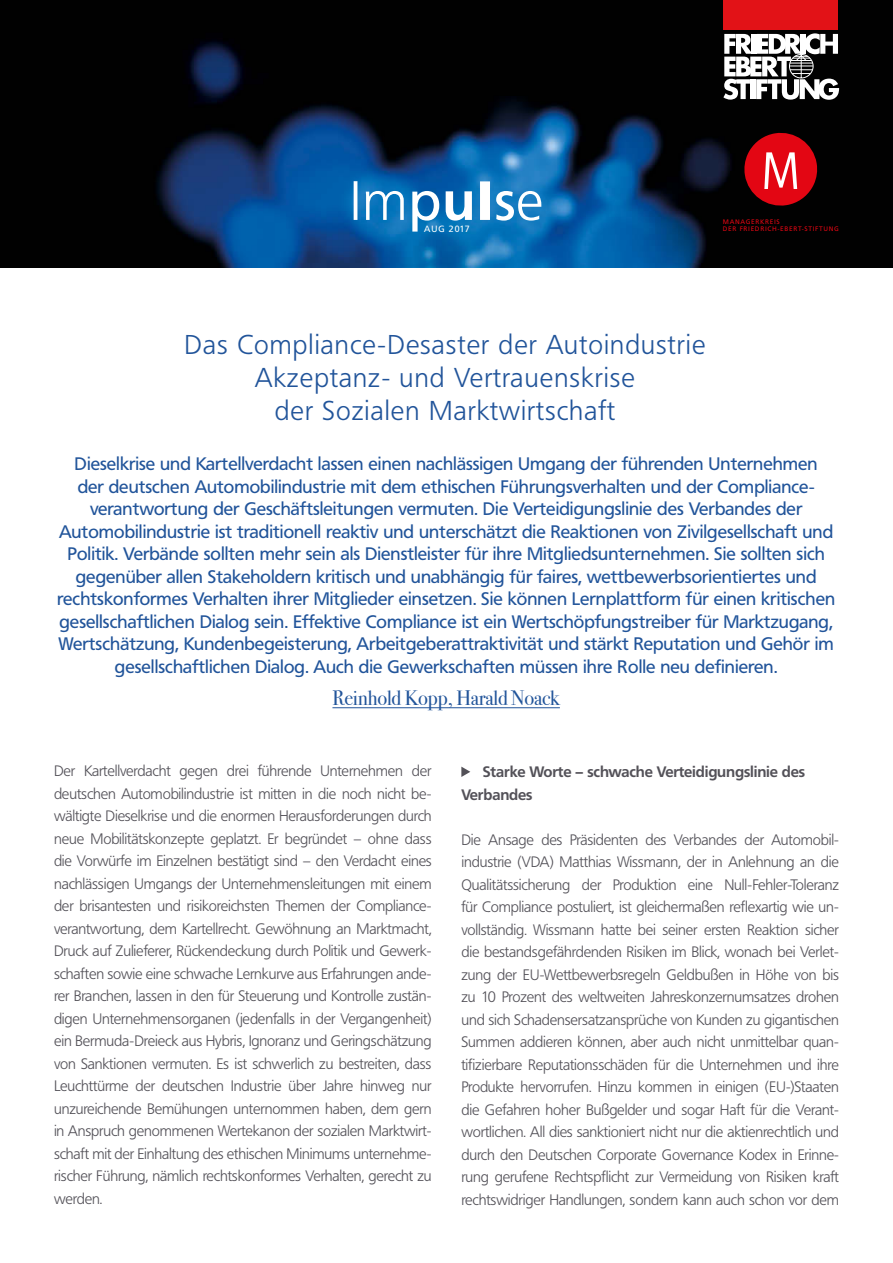
<style>
.page{position:relative;width:893px;height:1263px;background:#fff}
.page>*{position:absolute;margin:0;border:0;box-sizing:border-box;transform-origin:0 0}
.t1{font:300 27px/33px "Frutiger BQ";letter-spacing:.04em;color:#21549a;text-align:center}
.t2{font:21px "Bodoni Svty Two ITCTT";letter-spacing:-.01em;color:#21549a}
.t3{font:18px/22.5px "Frutiger BQ";color:#21549a;text-align:center}
.t4{font:300 15px/22.5px "Frutiger BQ";letter-spacing:-.01em;color:#535158;text-align:justify}
.t5{font:700 15px/22.5px "Frutiger BQ";letter-spacing:-.01em;color:#535158}
.t6{font:9px "Frutiger BQ";letter-spacing:.08em;color:#fff}
.t7{font:6.6px "Frutiger LT Std";letter-spacing:.1em;color:#e30613}
</style>
<div class="page">
<svg style="left:461px;top:767px;width:9px;height:10px"></svg>
<hr style="left:332px;top:707px;width:228px;height:1px;background:#21549a">
<img style="left:0;top:0;width:893px;height:268px">
<svg style="left:744px;top:130px;width:74px;height:78px;background:#a51921"></svg>
<div style="left:723px;top:0;width:115px;height:29px;background:#e21217"></div>
<svg style="left:723px;top:33px;width:116px;height:67px"></svg>
<svg style="left:354px;top:181px;width:187px;height:51px"></svg>
<p class="t7" style="left:723px;top:217px;width:58px">MANAGERKREIS</p>
<p class="t6" style="left:424px;top:223px;width:47px">AUG 2017</p>
<p class="t7" style="left:723px;top:225px;width:118px">DER FRIEDRICH-EBERT-STIFTUNG</p>
<p class="t1" style="left:185px;top:328px;width:522px">Das Compliance-Desaster der Autoindustrie</p>
<p class="t1" style="left:255px;top:361px;width:382px">Akzeptanz- und Vertrauenskrise der Sozialen Marktwirtschaft</p>
<p class="t3" style="left:57px;top:453px;width:779px">Dieselkrise und Kartellverdacht lassen einen nachlässigen Umgang der führenden Unternehmen<br>der deutschen Automobilindustrie mit dem ethischen Führungsverhalten und der Compliance&shy;verantwortung der Geschäftsleitungen vermuten. Die Verteidigungslinie des Verbandes der Automobilindustrie ist traditionell reaktiv und unterschätzt die Reaktionen von Zivilgesellschaft und Politik. Verbände sollten mehr sein als Dienstleister für ihre Mitgliedsunternehmen. Sie sollten sich gegenüber allen Stakeholdern kritisch und unabhängig für faires, wettbewerbsorientiertes und rechtskonformes Verhalten ihrer Mitglieder einsetzen. Sie können Lernplattform für einen kritischen gesellschaftlichen Dialog sein. Effektive Compliance ist ein Wertschöpfungstreiber für Marktzugang, Wertschätzung, Kundenbegeisterung, Arbeitgeberattraktivität und stärkt Reputation und Gehör im gesellschaftlichen Dialog. Auch die Gewerkschaften müssen ihre Rolle neu definieren.</p>
<p class="t2" style="left:332px;top:681px;width:229px">Reinhold Kopp, Harald Noack</p>
<p class="t4" style="left:54px;top:760px;width:379px">Der Kartellverdacht gegen drei führende Unternehmen der deutschen Automobilindustrie ist mitten in die noch nicht be&shy;wältigte Dieselkrise und die enormen Herausforderungen durch neue Mobilitätskonzepte geplatzt. Er begründet – ohne dass die Vorwürfe im Einzelnen bestätigt sind – den Verdacht eines nachlässigen Umgangs der Unternehmensleitungen mit einem der brisantesten und risikoreichsten Themen der Compliance&shy;verantwortung, dem Kartellrecht. Gewöhnung an Marktmacht, Druck auf Zulieferer, Rückendeckung durch Politik und Gewerk&shy;schaften sowie eine schwache Lernkurve aus Erfahrungen ande&shy;rer Branchen, lassen in den für Steuerung und Kontrolle zustän&shy;digen Unternehmensorganen (jedenfalls in der Vergangenheit) ein Bermuda-Dreieck aus Hybris, Ignoranz und Geringschätzung von Sanktionen vermuten. Es ist schwerlich zu bestreiten, dass Leuchttürme der deutschen Industrie über Jahre hinweg nur unzureichende Bemühungen unternommen haben, dem gern in Anspruch genommenen Wertekanon der sozialen Marktwirt&shy;schaft mit der Einhaltung des ethischen Minimums unternehme&shy;rischer Führung, nämlich rechtskonformes Verhalten, gerecht zu werden.</p>
<p class="t5" style="left:461px;top:760px;width:345px;text-indent:21px">Starke Worte – schwache Verteidigungslinie des<br>Verbandes</p>
<p class="t4" style="left:461px;top:828px;width:379px">Die Ansage des Präsidenten des Verbandes der Automobil&shy;industrie (VDA) Matthias Wissmann, der in Anlehnung an die Qualitätssicherung der Produktion eine Null-Fehler-Toleranz für Compliance postuliert, ist gleichermaßen reflexartig wie un&shy;vollständig. Wissmann hatte bei seiner ersten Reaktion sicher die bestandsgefährdenden Risiken im Blick, wonach bei Verlet&shy;zung der EU-Wettbewerbsregeln Geldbußen in Höhe von bis zu 10 Prozent des weltweiten Jahreskonzernumsatzes drohen und sich Schadensersatzansprüche von Kunden zu gigantischen Summen addieren können, aber auch nicht unmittelbar quan&shy;tifizierbare Reputationsschäden für die Unternehmen und ihre Produkte hervorrufen. Hinzu kommen in einigen (EU-)Staaten die Gefahren hoher Bußgelder und sogar Haft für die Verant&shy;wortlichen. All dies sanktioniert nicht nur die aktienrechtlich und durch den Deutschen Corporate Governance Kodex in Erinne&shy;rung gerufene Rechtspflicht zur Vermeidung von Risiken kraft rechtswidriger Handlungen, sondern kann auch schon vor dem</p>
</div>
